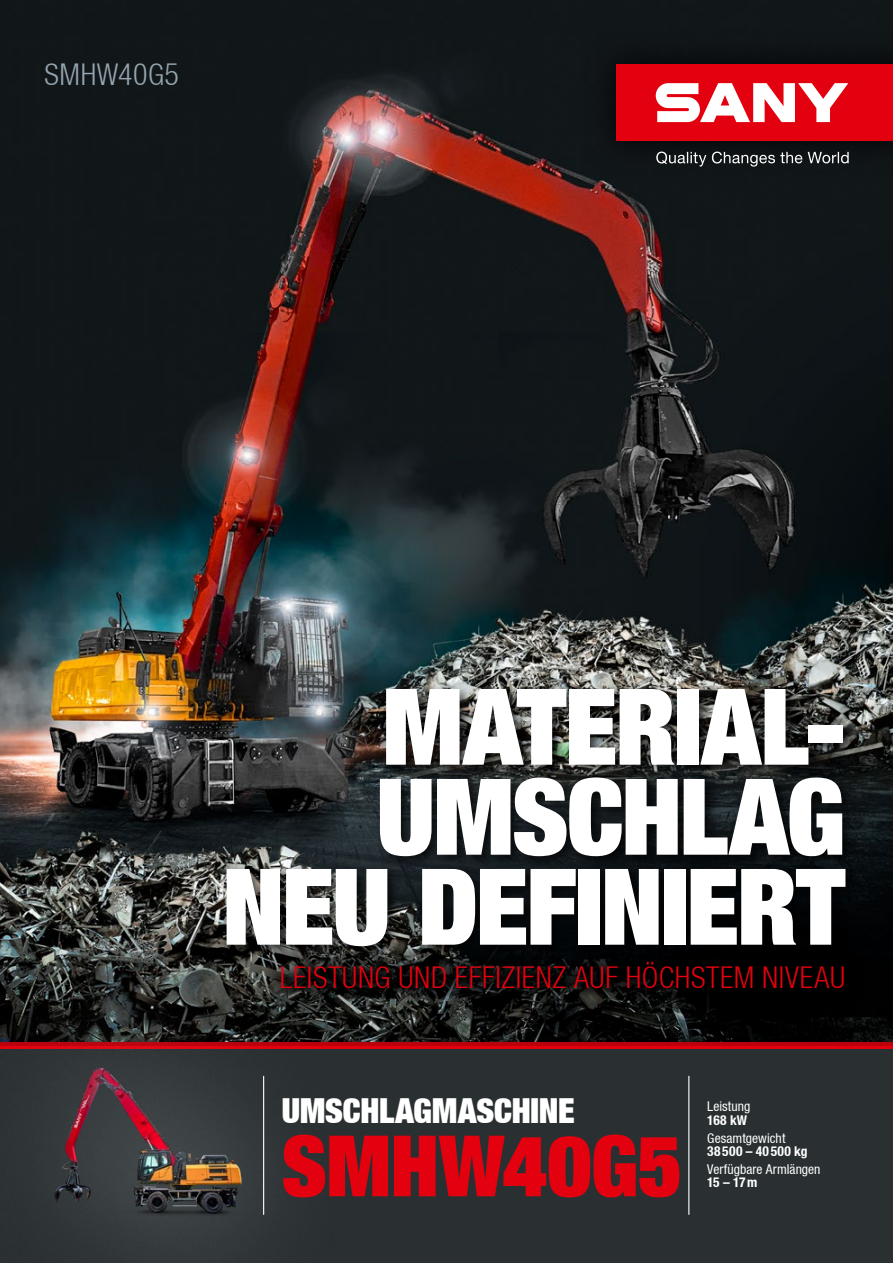
<style>
.page{position:relative;width:893px;height:1263px;background:#fff}
.page>*{position:absolute;margin:0;border:0;box-sizing:border-box;transform-origin:0 0}
.t1{font:900 105px/90px "Context Reprise Extra Black S Si Extra";letter-spacing:-.02em;color:#fff;text-align:right}
.t2{font:900 84px "Context Reprise Extra Black S Si Extra";letter-spacing:-.005em;color:#e3000f}
.t3{font:900 34.5px "Context Reprise Extra Black S Si Extra";letter-spacing:-.005em;color:#fff;scale:.96 1}
.t4{font:700 30px "Context Reprise Light Cond S Si";letter-spacing:.02em;color:#e3000f}
.t5{font:700 30px "Context Reprise Light Cond S Si";letter-spacing:.015em;color:#95a6b0}
.t6{font:13.5px "Context Reprise Condensed S Si Condensed";letter-spacing:.005em;color:#fff}
.t7{font:700 condensed 13.5px "Context Reprise Condensed S Si";letter-spacing:.025em;color:#fff}
</style>
<div class="page">
<img style="left:0;top:0;width:893px;height:912px">
<div style="left:0;top:1048px;width:893px;height:215px;background:#2a3032"></div>
<hr style="left:688px;top:1076px;width:1px;height:139px;background:#fff">
<div style="left:0;top:1042px;width:893px;height:6px;background:#e3000f"></div>
<div style="left:0;top:934px;width:376px;height:329px;background:#fff;opacity:.45"></div>
<svg style="left:0;top:912px;width:893px;height:134px;background:#2b2221"></svg>
<div style="left:221px;top:682px;width:640px;height:278px;background:#000;opacity:.75"></div>
<svg style="left:261px;top:942px;width:603px;height:66px;background:#0d0e0e"></svg>
<div style="left:582px;top:29px;width:311px;height:146px;background:#0f1416"></div>
<div style="left:617px;top:64px;width:276px;height:76px;background:#e3000f"></div>
<svg style="left:656px;top:83px;width:192px;height:39px"></svg>
<svg style="left:656px;top:152px;width:193px;height:15px"></svg>
<h3 class="t5" style="left:45px;top:57px;width:136px">SMHW40G5</h3>
<h1 class="t1" style="left:222px;top:679px;width:624px">MATERIAL-<br>UMSCHLAG<br>NEU DEFINIERT</h1>
<h3 class="t4" style="left:280px;top:960px;width:567px">LEISTUNG UND EFFIZIENZ AUF HÖCHSTEM NIVEAU</h3>
<h3 class="t3" style="left:282px;top:1088px;width:307px">UMSCHLAGMASCHINE</h3>
<h2 class="t2" style="left:282px;top:1112px;width:401px">SMHW40G5</h2>
<p class="t6" style="left:707px;top:1098px;width:45px">Leistung</p>
<p class="t7" style="left:707px;top:1112px;width:41px">168 kW</p>
<p class="t6" style="left:707px;top:1130px;width:80px">Gesamtgewicht</p>
<p class="t7" style="left:707px;top:1143px;width:102px">38500 – 40500 kg</p>
<p class="t6" style="left:707px;top:1161px;width:115px">Verfügbare Armlängen</p>
<p class="t7" style="left:707px;top:1174px;width:52px">15 – 17 m</p>
</div>
